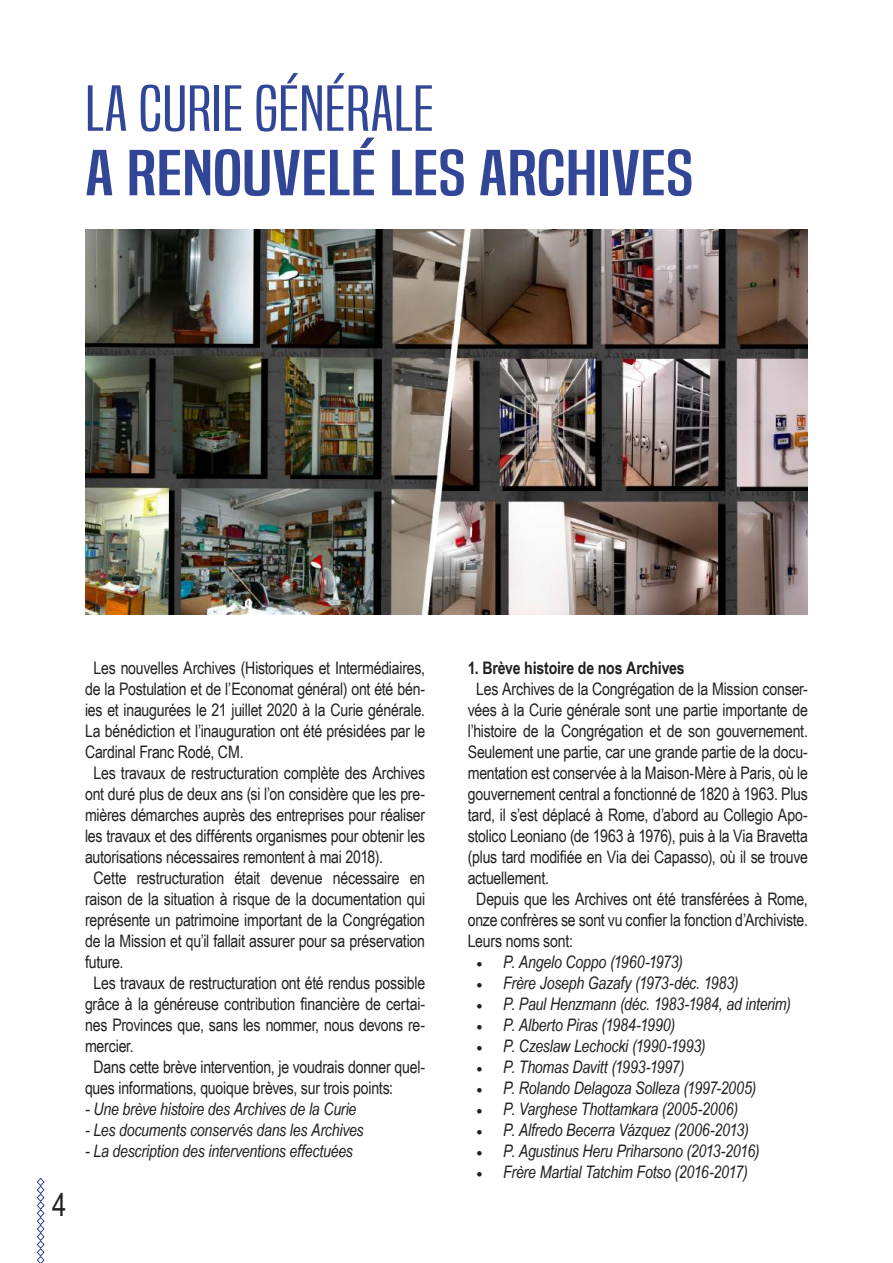
<style>
.page{position:relative;width:893px;height:1263px;background:#fff}
.page>*{position:absolute;margin:0;border:0;box-sizing:border-box;transform-origin:0 0}
.t1{font:60px "Built Titling Rg";color:#314697;scale:1.46 1}
.t2{font:60px "Built Titling Lt";color:#314697;scale:1.46 1}
.t3{font:31.5px "Arial Narrow";color:#231f20}
.t4{font:17.25px "Arial Narrow";letter-spacing:-.015em;color:#231f20}
.t5{font:italic 17.25px "Arial Narrow";letter-spacing:-.015em;color:#231f20}
.t6{font:700 17.25px "Arial Narrow";letter-spacing:-.01em;color:#231f20}
.s1{font-family:"Minion Pro";font-style:normal}
</style>
<div class="page">
<svg style="left:36px;top:1177px;width:9px;height:86px"></svg>
<img style="left:85px;top:230px;width:723px;height:384px">
<h1 class="t2" style="left:85px;top:73px;width:241px">LA CURIE GÉNÉRALE</h1>
<h1 class="t1" style="left:85px;top:138px;width:418px">A RENOUVELÉ LES ARCHIVES</h1>
<h2 class="t3" style="left:52px;top:1181px;width:16px">4</h2>
<p class="t4" style="left:94px;top:655px;width:333px">Les nouvelles Archives (Historiques et Intermédiaires,</p>
<p class="t4" style="left:85px;top:676px;width:342px">de la Postulation et de l’Economat général) ont été bén-</p>
<p class="t4" style="left:85px;top:697px;width:342px">ies et inaugurées le 21 juillet 2020 à la Curie générale.</p>
<p class="t4" style="left:85px;top:718px;width:342px">La bénédiction et l’inauguration ont été présidées par le</p>
<p class="t4" style="left:85px;top:739px;width:160px">Cardinal Franc Rodé, CM.</p>
<p class="t4" style="left:94px;top:760px;width:333px">Les travaux de restructuration complète des Archives</p>
<p class="t4" style="left:85px;top:781px;width:342px">ont duré plus de deux ans (si l’on considère que les pre-</p>
<p class="t4" style="left:85px;top:802px;width:342px">mières démarches auprès des entreprises pour réaliser</p>
<p class="t4" style="left:85px;top:823px;width:342px">les travaux et des différents organismes pour obtenir les</p>
<p class="t4" style="left:85px;top:844px;width:299px">autorisations nécessaires remontent à mai 2018).</p>
<p class="t4" style="left:94px;top:865px;width:333px">Cette restructuration était devenue nécessaire en</p>
<p class="t4" style="left:85px;top:886px;width:342px">raison de la situation à risque de la documentation qui</p>
<p class="t4" style="left:85px;top:907px;width:342px">représente un patrimoine important de la Congrégation</p>
<p class="t4" style="left:85px;top:928px;width:342px">de la Mission et qu’il fallait assurer pour sa préservation</p>
<p class="t4" style="left:85px;top:949px;width:40px">future.</p>
<p class="t4" style="left:94px;top:970px;width:333px">Les travaux de restructuration ont été rendus possible</p>
<p class="t4" style="left:85px;top:991px;width:342px">grâce à la généreuse contribution financière de certai-</p>
<p class="t4" style="left:85px;top:1012px;width:342px">nes Provinces que, sans les nommer, nous devons re-</p>
<p class="t4" style="left:85px;top:1033px;width:50px">mercier.</p>
<p class="t4" style="left:94px;top:1054px;width:333px">Dans cette brève intervention, je voudrais donner quel-</p>
<p class="t4" style="left:85px;top:1075px;width:310px">ques informations, quoique brèves, sur trois points:</p>
<p class="t5" style="left:85px;top:1096px;width:273px">- Une brève histoire des Archives de la Curie</p>
<p class="t5" style="left:85px;top:1117px;width:280px">- Les documents conservés dans les Archives</p>
<p class="t5" style="left:85px;top:1138px;width:269px">- La description des interventions effectuées</p>
<p class="t6" style="left:468px;top:654px;width:219px">1. Brève histoire de nos Archives</p>
<p class="t4" style="left:476px;top:676px;width:333px">Les Archives de la Congrégation de la Mission conser-</p>
<p class="t4" style="left:468px;top:697px;width:342px">vées à la Curie générale sont une partie importante de</p>
<p class="t4" style="left:468px;top:718px;width:342px">l’histoire de la Congrégation et de son gouvernement.</p>
<p class="t4" style="left:468px;top:739px;width:342px">Seulement une partie, car une grande partie de la docu-</p>
<p class="t4" style="left:468px;top:760px;width:342px">mentation est conservée à la Maison-Mère à Paris, où le</p>
<p class="t4" style="left:468px;top:781px;width:342px">gouvernement central a fonctionné de 1820 à 1963. Plus</p>
<p class="t4" style="left:468px;top:802px;width:342px">tard, il s’est déplacé à Rome, d’abord au Collegio Apo-</p>
<p class="t4" style="left:468px;top:823px;width:342px">stolico Leoniano (de 1963 à 1976), puis à la Via Bravetta</p>
<p class="t4" style="left:468px;top:844px;width:342px">(plus tard modifiée en Via dei Capasso), où il se trouve</p>
<p class="t4" style="left:468px;top:865px;width:83px">actuellement.</p>
<p class="t4" style="left:476px;top:886px;width:333px">Depuis que les Archives ont été transférées à Rome,</p>
<p class="t4" style="left:468px;top:907px;width:342px">onze confrères se sont vu confier la fonction d’Archiviste.</p>
<p class="t4" style="left:468px;top:928px;width:107px">Leurs noms sont:</p>
<p class="t5" style="left:476px;top:949px;width:208px"><span class="s1">•</span> P. Angelo Coppo (1960-1973)</p>
<p class="t5" style="left:476px;top:970px;width:264px"><span class="s1">•</span> Frère Joseph Gazafy (1973-déc. 1983)</p>
<p class="t5" style="left:476px;top:991px;width:316px"><span class="s1">•</span> P. Paul Henzmann (déc. 1983-1984, ad interim)</p>
<p class="t5" style="left:476px;top:1012px;width:200px"><span class="s1">•</span> P. Alberto Piras (1984-1990)</p>
<p class="t5" style="left:476px;top:1033px;width:231px"><span class="s1">•</span> P. Czeslaw Lechocki (1990-1993)</p>
<p class="t5" style="left:476px;top:1054px;width:210px"><span class="s1">•</span> P. Thomas Davitt (1993-1997)</p>
<p class="t5" style="left:476px;top:1075px;width:282px"><span class="s1">•</span> P. Rolando Delagoza Solleza (1997-2005)</p>
<p class="t5" style="left:476px;top:1096px;width:263px"><span class="s1">•</span> P. Varghese Thottamkara (2005-2006)</p>
<p class="t5" style="left:476px;top:1117px;width:274px"><span class="s1">•</span> P. Alfredo Becerra Vázquez (2006-2013)</p>
<p class="t5" style="left:476px;top:1138px;width:285px"><span class="s1">•</span> P. Agustinus Heru Priharsono (2013-2016)</p>
<p class="t5" style="left:476px;top:1159px;width:273px"><span class="s1">•</span> Frère Martial Tatchim Fotso (2016-2017)</p>
</div>
